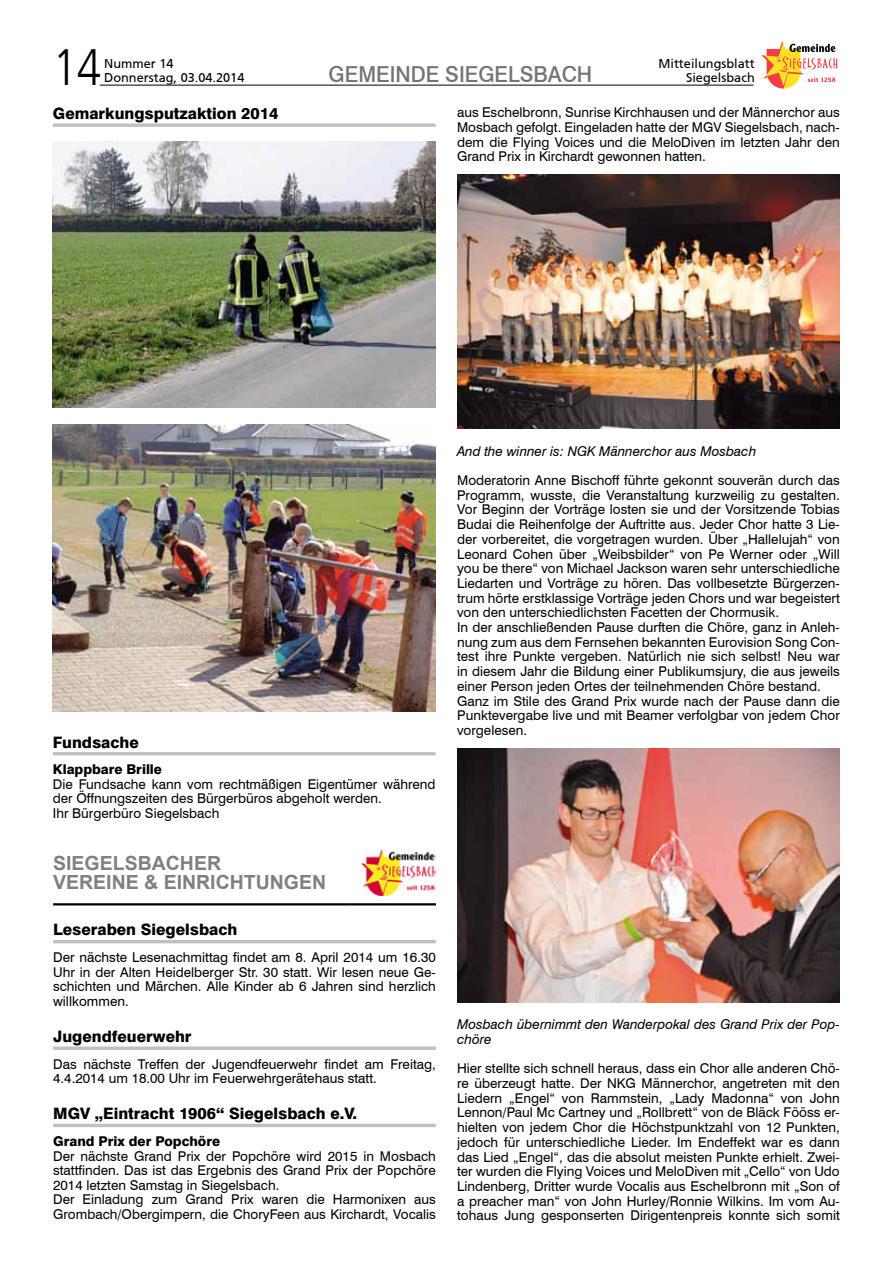
<style>
.page{position:relative;width:893px;height:1263px;background:#fff}
.page>*{position:absolute;margin:0;border:0;box-sizing:border-box;transform-origin:0 0}
.t1{font:300 51px "Frutiger LT";color:#000;scale:.85 1}
.t2{font:500 22.05px "Swiss 721 BT";color:#787370;scale:.95 1}
.t3{font:700 19.5px/19.5px "Arial";color:#808080}
.t4{font:800 15.75px "Swiss 721 BT";color:#000}
.t5{font:13.5px/14.7px "Swiss 721 BT";color:#000}
.t6{font:italic 13.5px/14.7px "Swiss 721 BT";color:#000}
.t7{font:800 13.5px "Swiss 721 BT";color:#000}
.t8{font:12.75px/13.5px "Frutiger CE";color:#000}
</style>
<div class="page">
<hr style="left:100px;top:85px;width:654px;height:1px;background:#000">
<svg style="left:761px;top:41px;width:76px;height:48px"></svg>
<svg style="left:53px;top:123px;width:383px;height:4px;background:#c9c9c9"></svg>
<hr style="left:53px;top:752px;width:383px;height:3px;background:#c0c0c0">
<img style="left:53px;top:142px;width:382px;height:265px">
<img style="left:53px;top:425px;width:382px;height:287px">
<hr style="left:53px;top:940px;width:383px;height:3px;background:#c0c0c0">
<svg style="left:53px;top:1046px;width:383px;height:4px;background:#c9c9c9"></svg>
<hr style="left:53px;top:1124px;width:383px;height:3px;background:#c0c0c0">
<hr style="left:53px;top:903px;width:298px;height:2px;background:#000">
<hr style="left:351px;top:903px;width:85px;height:2px;background:#000">
<img style="left:361px;top:849px;width:75px;height:47px">
<img style="left:457px;top:174px;width:383px;height:254px">
<img style="left:457px;top:749px;width:383px;height:254px">
<h1 class="t1" style="left:53px;top:39px;width:58px">14</h1>
<p class="t8" style="left:104px;top:57px;width:142px">Nummer 14<br>Donnerstag, 03.04.2014</p>
<h2 class="t2" style="left:329px;top:61px;width:279px">GEMEINDE SIEGELSBACH</h2>
<p class="t8" style="left:658px;top:57px;width:98px;text-align:right">Mitteilungsblatt<br>Siegelsbach</p>
<p class="t4" style="left:53px;top:104px;width:227px">Gemarkungsputzaktion 2014</p>
<p class="t5" style="left:457px;top:105px;width:384px;text-align:justify">aus Eschelbronn, Sunrise Kirchhausen und der Männerchor aus Mosbach gefolgt. Eingeladen hatte der MGV Siegelsbach, nach&shy;dem die Flying Voices und die MeloDiven im letzten Jahr den Grand Prix in Kirchardt gewonnen hatten.</p>
<p class="t4" style="left:53px;top:732px;width:87px">Fundsache</p>
<p class="t7" style="left:53px;top:761px;width:111px">Klappbare Brille</p>
<p class="t5" style="left:53px;top:777px;width:384px">Die Fundsache kann vom rechtmäßigen Eigentümer während der Öffnungszeiten des Bürgerbüros abgeholt werden.<br>Ihr Bürgerbüro Siegelsbach</p>
<h3 class="t3" style="left:53px;top:854px;width:275px">SIEGELSBACHER<br>VEREINE &amp; EINRICHTUNGEN</h3>
<p class="t4" style="left:53px;top:920px;width:186px">Leseraben Siegelsbach</p>
<p class="t5" style="left:53px;top:950px;width:384px;text-align:justify">Der nächste Lesenachmittag findet am 8. April 2014 um 16.30<br>Uhr in der Alten Heidelberger Str. 30 statt. Wir lesen neue Ge&shy;schichten und Märchen. Alle Kinder ab 6 Jahren sind herzlich willkommen.</p>
<p class="t4" style="left:53px;top:1027px;width:140px">Jugendfeuerwehr</p>
<p class="t5" style="left:53px;top:1056px;width:384px">Das nächste Treffen der Jugendfeuerwehr findet am Freitag,<br>4.4.2014 um 18.00 Uhr im Feuerwehrgerätehaus statt.</p>
<p class="t4" style="left:53px;top:1104px;width:306px">MGV „Eintracht 1906“ Siegelsbach e.V.</p>
<p class="t7" style="left:53px;top:1133px;width:168px">Grand Prix der Popchöre</p>
<p class="t5" style="left:53px;top:1148px;width:384px">Der nächste Grand Prix der Popchöre wird 2015 in Mosbach stattfinden. Das ist das Ergebnis des Grand Prix der Popchöre 2014 letzten Samstag in Siegelsbach.<br>Der Einladung zum Grand Prix waren die Harmonixen aus Grombach/Obergimpern, die ChoryFeen aus Kirchardt, Vocalis</p>
<p class="t6" style="left:457px;top:443px;width:301px">And the winner is: NGK Männerchor aus Mosbach</p>
<p class="t5" style="left:457px;top:473px;width:384px">Moderatorin Anne Bischoff führte gekonnt souverän durch das Programm, wusste, die Veranstaltung kurzweilig zu gestalten.<br>Vor Beginn der Vorträge losten sie und der Vorsitzende Tobias Budai die Reihenfolge der Auftritte aus. Jeder Chor hatte 3 Lie&shy;der vorbereitet, die vorgetragen wurden. Über „Hallelujah“ von Leonard Cohen über „Weibsbilder“ von Pe Werner oder „Will you be there“ von Michael Jackson waren sehr unterschiedliche Liedarten und Vorträge zu hören. Das vollbesetzte Bürgerzen&shy;trum hörte erstklassige Vorträge jeden Chors und war begeistert von den unterschiedlichsten Facetten der Chormusik.<br>In der anschließenden Pause durften die Chöre, ganz in Anleh&shy;nung zum aus dem Fernsehen bekannten Eurovision Song Con&shy;test ihre Punkte vergeben. Natürlich nie sich selbst! Neu war in diesem Jahr die Bildung einer Publikumsjury, die aus jeweils einer Person jeden Ortes der teilnehmenden Chöre bestand.<br>Ganz im Stile des Grand Prix wurde nach der Pause dann die Punktevergabe live und mit Beamer verfolgbar von jedem Chor vorgelesen.</p>
<p class="t6" style="left:457px;top:1017px;width:384px">Mosbach übernimmt den Wanderpokal des Grand Prix der Pop&shy;chöre</p>
<p class="t5" style="left:457px;top:1061px;width:384px;text-align:justify">Hier stellte sich schnell heraus, dass ein Chor alle anderen Chö&shy;re überzeugt hatte. Der NKG Männerchor, angetreten mit den Liedern „Engel“ von Rammstein, „Lady Madonna“ von John Lennon/Paul Mc Cartney und „Rollbrett“ von de Bläck Fööss er&shy;hielten von jedem Chor die Höchstpunktzahl von 12 Punkten, jedoch für unterschiedliche Lieder. Im Endeffekt war es dann das Lied „Engel“, das die absolut meisten Punkte erhielt. Zwei&shy;ter wurden die Flying Voices und MeloDiven mit „Cello“ von Udo Lindenberg, Dritter wurde Vocalis aus Eschelbronn mit „Son of a preacher man“ von John Hurley/Ronnie Wilkins. Im vom Au&shy;tohaus Jung gesponserten Dirigentenpreis konnte sich somit</p>
</div>
